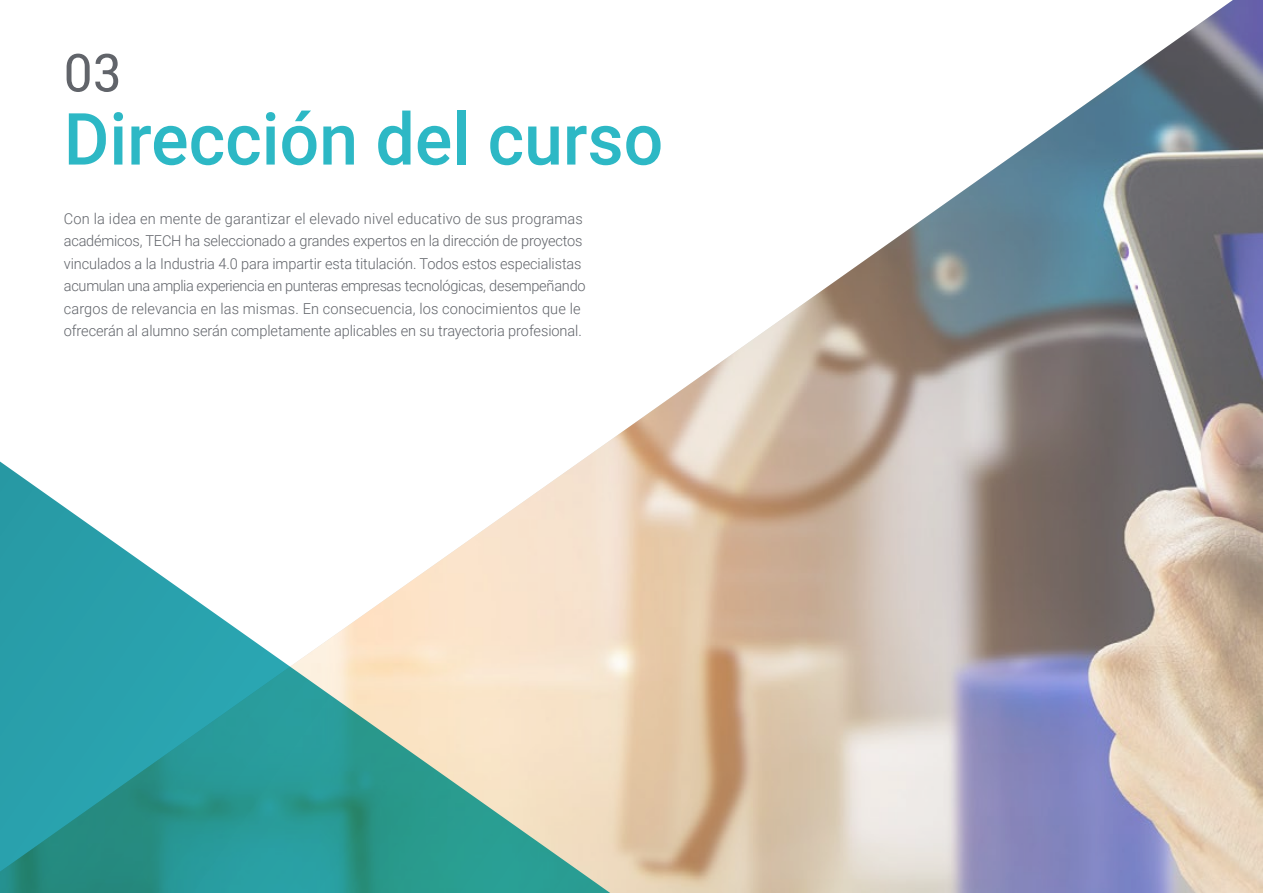
<style>
.page{position:relative;width:1263px;height:893px;background:#fff}
.page>*{position:absolute;margin:0;border:0;box-sizing:border-box;transform-origin:0 0}
.t1{font:500 72px "Roboto";color:#2db8c5}
.t2{font:52.5px "Roboto";color:#61646a}
.t3{font:300 15px/22.5px "Roboto";letter-spacing:-.005em;color:#61646a}
</style>
<div class="page">
<img style="left:602px;top:0;width:661px;height:893px">
<svg style="left:0;top:446px;width:640px;height:447px"></svg>
<h2 class="t2" style="left:64px;top:36px;width:59px">03</h2>
<h1 class="t1" style="left:64px;top:89px;width:601px">Dirección del curso</h1>
<p class="t3" style="left:64px;top:207px;width:523px">Con la idea en mente de garantizar el elevado nivel educativo de sus programas académicos, TECH ha seleccionado a grandes expertos en la dirección de proyectos vinculados a la Industria 4.0 para impartir esta titulación. Todos estos especialistas acumulan una amplia experiencia en punteras empresas tecnológicas, desempeñando cargos de relevancia en las mismas. En consecuencia, los conocimientos que le ofrecerán al alumno serán completamente aplicables en su trayectoria profesional.</p>
</div>
